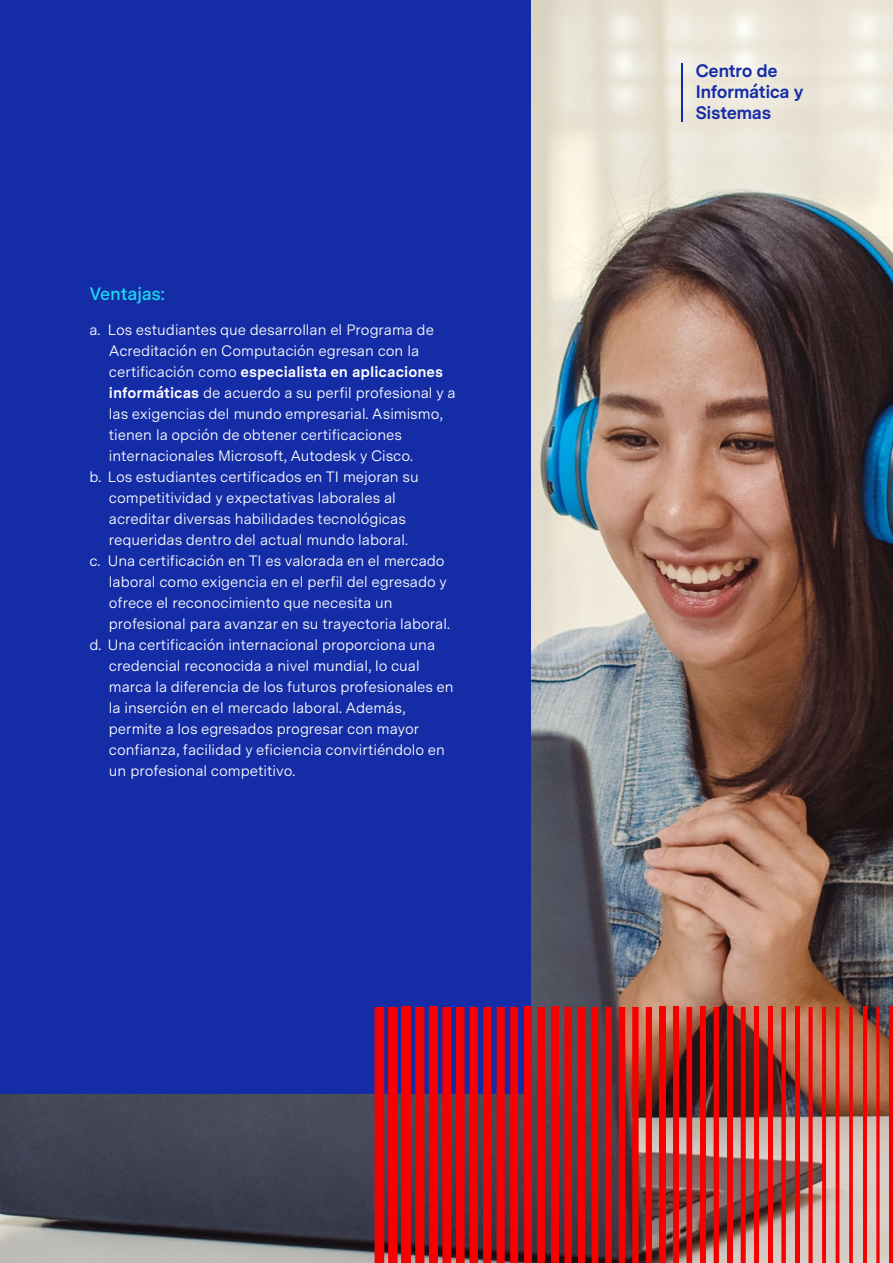
<style>
.page{position:relative;width:893px;height:1263px;background:#fff}
.page>*{position:absolute;margin:0;border:0;box-sizing:border-box;transform-origin:0 0}
.t1{font:700 18px/20.9px "Messina Sans";letter-spacing:-.025em;color:#142da7}
.t2{font:600 18px "Messina Sans";letter-spacing:-.015em;color:#19d8ec}
.t3{font:15px "Messina Sans";color:#fff}
.t4{font:700 15px "Messina Sans";color:#fff}
.s1{font-weight:400}
.s2{font-weight:700}
</style>
<div class="page">
<img style="left:0;top:0;width:893px;height:1263px">
<div style="left:0;top:0;width:530px;height:1094px;background:#142da7"></div>
<div style="left:375px;top:1007px;width:9px;height:256px;background:#f60000"></div>
<div style="left:388px;top:1007px;width:10px;height:256px;background:#f60000"></div>
<div style="left:402px;top:1007px;width:9px;height:256px;background:#f60000"></div>
<div style="left:415px;top:1007px;width:9px;height:256px;background:#f60000"></div>
<div style="left:429px;top:1007px;width:9px;height:256px;background:#f60000"></div>
<div style="left:442px;top:1007px;width:9px;height:256px;background:#f60000"></div>
<div style="left:456px;top:1007px;width:9px;height:256px;background:#f60000"></div>
<div style="left:469px;top:1007px;width:9px;height:256px;background:#f60000"></div>
<div style="left:483px;top:1007px;width:8px;height:256px;background:#f60000"></div>
<div style="left:497px;top:1007px;width:8px;height:256px;background:#f60000"></div>
<div style="left:510px;top:1007px;width:8px;height:256px;background:#f60000"></div>
<div style="left:524px;top:1007px;width:7px;height:256px;background:#f60000"></div>
<div style="left:537px;top:1007px;width:8px;height:256px;background:#f60000"></div>
<div style="left:551px;top:1007px;width:7px;height:256px;background:#f60000"></div>
<div style="left:564px;top:1007px;width:8px;height:256px;background:#f60000"></div>
<div style="left:578px;top:1007px;width:7px;height:256px;background:#f60000"></div>
<div style="left:592px;top:1007px;width:6px;height:256px;background:#f60000"></div>
<div style="left:605px;top:1007px;width:7px;height:256px;background:#f60000"></div>
<div style="left:619px;top:1007px;width:6px;height:256px;background:#f60000"></div>
<div style="left:632px;top:1007px;width:7px;height:256px;background:#f60000"></div>
<div style="left:646px;top:1007px;width:6px;height:256px;background:#f60000"></div>
<div style="left:659px;top:1007px;width:6px;height:256px;background:#f60000"></div>
<div style="left:673px;top:1007px;width:6px;height:256px;background:#f60000"></div>
<div style="left:686px;top:1007px;width:6px;height:256px;background:#f60000"></div>
<div style="left:700px;top:1007px;width:6px;height:256px;background:#f60000"></div>
<div style="left:714px;top:1007px;width:5px;height:256px;background:#f60000"></div>
<div style="left:727px;top:1007px;width:5px;height:256px;background:#f60000"></div>
<div style="left:741px;top:1007px;width:5px;height:256px;background:#f60000"></div>
<div style="left:754px;top:1007px;width:5px;height:256px;background:#f60000"></div>
<hr style="left:768px;top:1007px;width:4px;height:256px;background:#f60000">
<div style="left:781px;top:1007px;width:5px;height:256px;background:#f60000"></div>
<hr style="left:795px;top:1007px;width:4px;height:256px;background:#f60000">
<div style="left:808px;top:1007px;width:5px;height:256px;background:#f60000"></div>
<svg style="left:822px;top:1007px;width:4px;height:256px"></svg>
<hr style="left:836px;top:1007px;width:3px;height:256px;background:#f60000">
<svg style="left:849px;top:1007px;width:4px;height:256px"></svg>
<hr style="left:863px;top:1007px;width:3px;height:256px;background:#f60000">
<svg style="left:876px;top:1007px;width:4px;height:256px"></svg>
<hr style="left:890px;top:1007px;width:3px;height:256px;background:#f60000">
<hr style="left:681px;top:63px;width:1px;height:59px;background:#142da7">
<p class="t2" style="left:89px;top:280px;width:77px">Ventajas:</p>
<p class="t3" style="left:89px;top:318px;width:346px">a. Los estudiantes que desarrollan el Programa de</p>
<p class="t3" style="left:109px;top:339px;width:312px">Acreditación en Computación egresan con la</p>
<p class="t4" style="left:109px;top:360px;width:336px"><span class="s1">certificación como</span> especialista en aplicaciones</p>
<p class="t3" style="left:109px;top:381px;width:348px"><span class="s2">informáticas</span> de acuerdo a su perfil profesional y a</p>
<p class="t3" style="left:109px;top:402px;width:335px">las exigencias del mundo empresarial. Asimismo,</p>
<p class="t3" style="left:109px;top:423px;width:295px">tienen la opción de obtener certificaciones</p>
<p class="t3" style="left:109px;top:444px;width:306px">internacionales Microsoft, Autodesk y Cisco.</p>
<p class="t3" style="left:89px;top:465px;width:331px">b. Los estudiantes certificados en TI mejoran su</p>
<p class="t3" style="left:109px;top:486px;width:288px">competitividad y expectativas laborales al</p>
<p class="t3" style="left:109px;top:507px;width:299px">acreditar diversas habilidades tecnológicas</p>
<p class="t3" style="left:109px;top:528px;width:300px">requeridas dentro del actual mundo laboral.</p>
<p class="t3" style="left:89px;top:549px;width:357px">c. Una certificación en TI es valorada en el mercado</p>
<p class="t3" style="left:109px;top:570px;width:339px">laboral como exigencia en el perfil del egresado y</p>
<p class="t3" style="left:109px;top:591px;width:285px">ofrece el reconocimiento que necesita un</p>
<p class="t3" style="left:109px;top:612px;width:342px">profesional para avanzar en su trayectoria laboral.</p>
<p class="t3" style="left:89px;top:633px;width:347px">d. Una certificación internacional proporciona una</p>
<p class="t3" style="left:109px;top:654px;width:312px">credencial reconocida a nivel mundial, lo cual</p>
<p class="t3" style="left:109px;top:675px;width:346px">marca la diferencia de los futuros profesionales en</p>
<p class="t3" style="left:109px;top:696px;width:298px">la inserción en el mercado laboral. Además,</p>
<p class="t3" style="left:109px;top:717px;width:312px">permite a los egresados progresar con mayor</p>
<p class="t3" style="left:109px;top:738px;width:337px">confianza, facilidad y eficiencia convirtiéndolo en</p>
<p class="t3" style="left:109px;top:759px;width:188px">un profesional competitivo.</p>
<p class="t1" style="left:695px;top:60px;width:110px">Centro de<br>Informática y<br>Sistemas</p>
</div>
